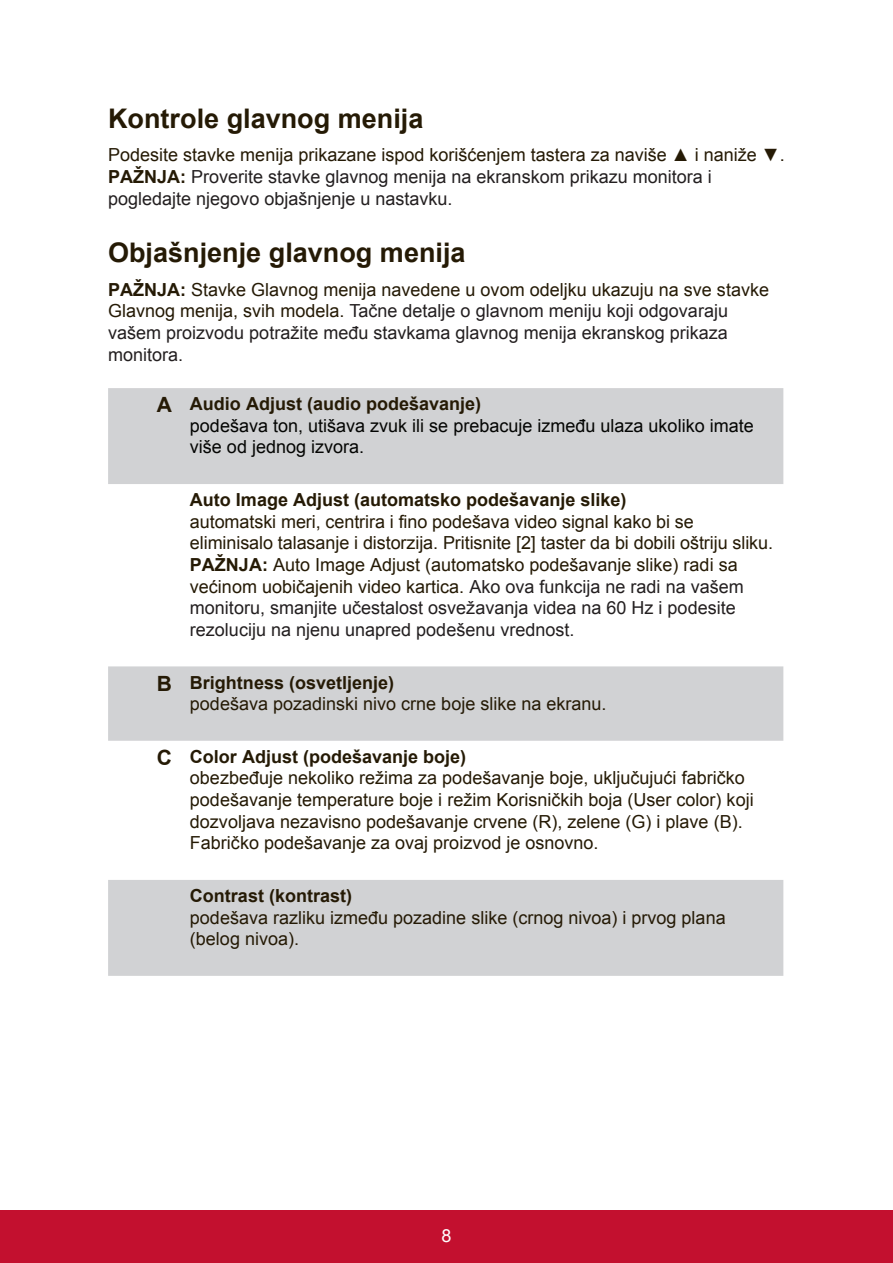
<style>
.page{position:relative;width:893px;height:1263px;background:#fff}
.page>*{position:absolute;margin:0;border:0;box-sizing:border-box;transform-origin:0 0}
.t1{font:700 27px "Arial";color:#251a05}
.t2{font:18px/21.6px "Arial";color:#251a05}
.t3{font:18px/21.6px "Arial";color:#231f20}
.t4{font:18px/21.6px "Arial";color:#040503}
.t5{font:700 18px "Arial";color:#251a05}
.t6{font:18px "Arial";color:#fff}
.s1{color:#251a05}
.s2{font-weight:700;color:#251a05}
.s3{font-weight:700;font-size:21px;color:#251a05}
.s4{font-weight:700}
.s5{color:#231f20}
.s6{font-weight:700;font-size:21px}
</style>
<div class="page">
<div style="left:0;top:1210px;width:892px;height:53px;background:#c3102f"></div>
<svg style="left:108px;top:388px;width:675px;height:587px"></svg>
<h1 class="t1" style="left:108px;top:100px;width:317px">Kontrole glavnog menija</h1>
<p class="t3" style="left:108px;top:144px;width:677px"><span class="s1">Podesite stavke menija prikazane ispod korišćenjem tastera za naviše ▲ i naniže ▼.<br></span><span class="s2">PAŽNJA:</span> Proverite stavke glavnog menija na ekranskom prikazu monitora i pogledajte njegovo objašnjenje u nastavku.</p>
<h1 class="t1" style="left:108px;top:234px;width:359px">Objašnjenje glavnog menija</h1>
<p class="t3" style="left:108px;top:279px;width:662px"><span class="s2">PAŽNJA:</span> <span class="s1">Stavke Glavnog menija navedene u ovom odeljku ukazuju na sve stavke Glavnog menija, svih modela.</span> Tačne detalje o glavnom meniju koji odgovaraju vašem proizvodu potražite među stavkama glavnog menija ekranskog prikaza monitora.</p>
<p class="t4" style="left:190px;top:393px;width:565px;text-indent:-33px"><span class="s3">A</span> <span class="s2">Audio Adjust (audio podešavanje)<br></span>podešava ton, utišava zvuk ili se prebacuje između ulaza ukoliko imate više od jednog izvora.</p>
<p class="t5" style="left:190px;top:488px;width:438px">Auto Image Adjust (automatsko podešavanje slike)</p>
<p class="t2" style="left:190px;top:511px;width:584px">automatski meri, centrira i fino podešava video signal kako bi se eliminisalo talasanje i distorzija. Pritisnite [2] taster da bi dobili oštriju sliku.<br><span class="s4">PAŽNJA:</span> Auto Image Adjust (automatsko podešavanje slike) radi sa većinom uobičajenih video kartica. <span class="s5">Ako ova funkcija ne radi na vašem monitoru, smanjite učestalost osvežavanja videa na 60 Hz i podesite rezoluciju na njenu unapred podešenu vrednost.</span></p>
<p class="t2" style="left:190px;top:671px;width:418px;text-indent:-33px"><span class="s6">B</span> <span class="s4">Brightness (osvetljenje)<br></span>podešava pozadinski nivo crne boje slike na ekranu.</p>
<p class="t2" style="left:190px;top:746px;width:565px;text-indent:-33px"><span class="s6">C</span> <span class="s4">Color Adjust (podešavanje boje)<br></span>obezbeđuje nekoliko režima za podešavanje boje, uključujući fabričko podešavanje temperature boje i režim Korisničkih boja (User color) koji dozvoljava nezavisno podešavanje crvene (R), zelene (G) i plave (B).<br>Fabričko podešavanje za ovaj proizvod je osnovno.</p>
<p class="t5" style="left:190px;top:883px;width:163px">Contrast (kontrast)</p>
<p class="t2" style="left:190px;top:906px;width:537px">podešava razliku između pozadine slike (crnog nivoa) i prvog plana (belog nivoa).</p>
<p class="t6" style="left:441px;top:1223px;width:12px">8</p>
</div>
